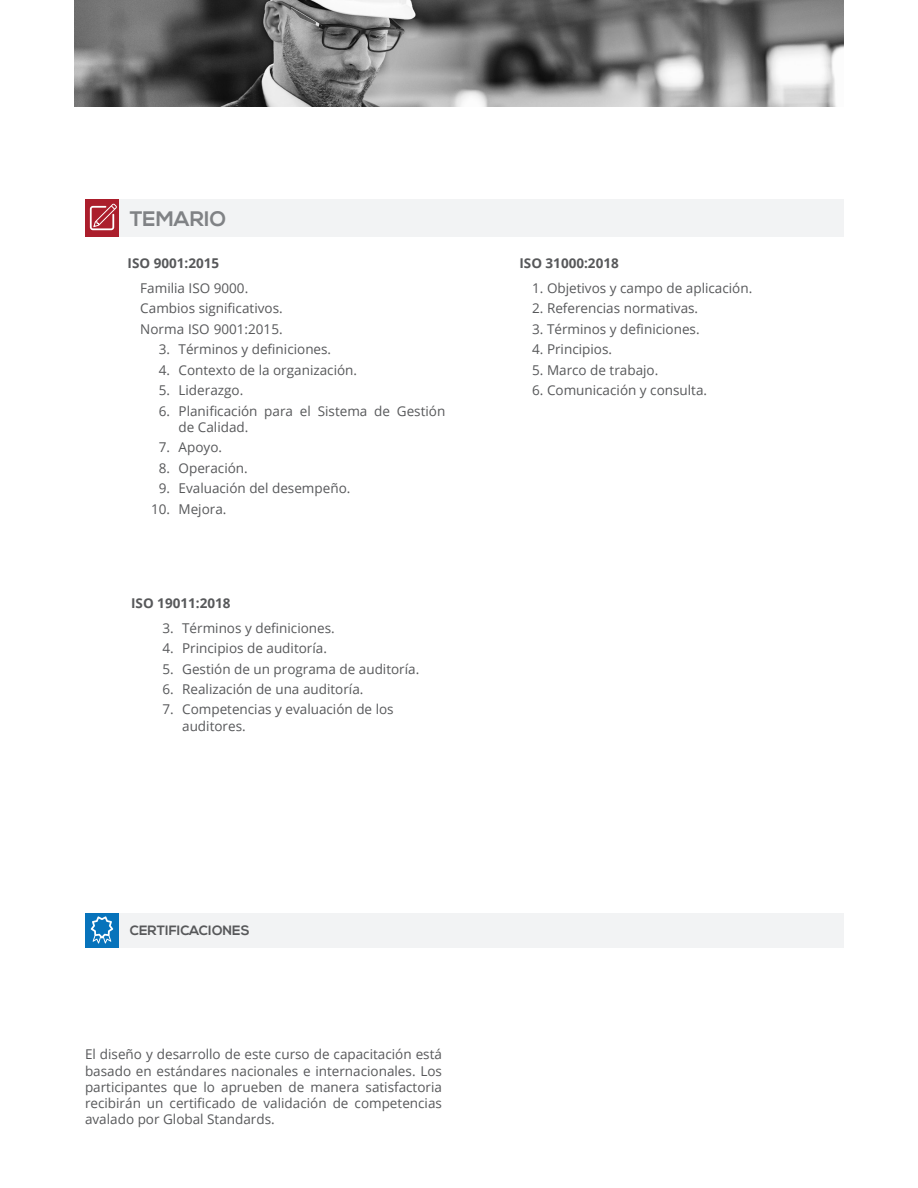
<style>
.page{position:relative;width:918px;height:1188px;background:#fff}
.page>*{position:absolute;margin:0;border:0;box-sizing:border-box;transform-origin:0 0}
.t1{font:700 21px "Nexa";color:#808285}
.t2{font:13.5px/16.2px "Open Sans";color:#57585a}
.Textos{font:700 13.5px "Open Sans";color:#57585a}
.t3{font:700 13.5px "Nexa";color:#57585a}
</style>
<div class="page">
<img style="left:74px;top:0;width:770px;height:106px">
<div style="left:85px;top:200px;width:34px;height:37px;background:#ab1e2c"></div>
<div style="left:119px;top:200px;width:725px;height:37px;background:#f2f3f4"></div>
<svg style="left:90px;top:204px;width:27px;height:26px"></svg>
<div style="left:85px;top:913px;width:34px;height:34px;background:#0773bb"></div>
<div style="left:119px;top:913px;width:725px;height:34px;background:#f2f3f4"></div>
<svg style="left:91px;top:916px;width:22px;height:28px"></svg>
<p class="t1" style="left:130px;top:207px;width:98px">TEMARIO</p>
<p class="Textos" style="left:128px;top:254px;width:93px">ISO 9001:2015</p>
<p class="t2" style="left:140px;top:277px;width:144px;line-height:20.4px">Familia ISO 9000.<br>Cambios significativos.<br>Norma ISO 9001:2015.</p>
<p class="t2" style="left:159px;top:341px;width:174px">3. Términos y definiciones.</p>
<p class="t2" style="left:159px;top:361px;width:200px">4. Contexto de la organización.</p>
<p class="t2" style="left:159px;top:382px;width:86px">5. Liderazgo.</p>
<p class="t2" style="left:179px;top:402px;width:268px;text-indent:-20px">6. Planificación para el Sistema de Gestión de Calidad.</p>
<p class="t2" style="left:159px;top:439px;width:65px">7. Apoyo.</p>
<p class="t2" style="left:159px;top:459px;width:91px">8. Operación.</p>
<p class="t2" style="left:159px;top:480px;width:193px">9. Evaluación del desempeño.</p>
<p class="t2" style="left:151px;top:500px;width:77px">10. Mejora.</p>
<p class="Textos" style="left:131px;top:593px;width:101px">ISO 19011:2018</p>
<p class="t2" style="left:162px;top:619px;width:174px">3. Términos y definiciones.</p>
<p class="t2" style="left:162px;top:640px;width:166px">4. Principios de auditoría.</p>
<p class="t2" style="left:162px;top:660px;width:258px">5. Gestión de un programa de auditoría.</p>
<p class="t2" style="left:162px;top:681px;width:203px">6. Realización de una auditoría.</p>
<p class="t2" style="left:182px;top:701px;width:213px;text-indent:-20px">7. Competencias y evaluación de los auditores.</p>
<p class="Textos" style="left:519px;top:254px;width:101px">ISO 31000:2018</p>
<p class="t2" style="left:532px;top:280px;width:222px">1. Objetivos y campo de aplicación.</p>
<p class="t2" style="left:532px;top:300px;width:168px">2. Referencias normativas.</p>
<p class="t2" style="left:532px;top:320px;width:169px">3. Términos y definiciones.</p>
<p class="t2" style="left:532px;top:341px;width:81px">4. Principios.</p>
<p class="t2" style="left:532px;top:361px;width:128px">5. Marco de trabajo.</p>
<p class="t2" style="left:532px;top:382px;width:176px">6. Comunicación y consulta.</p>
<p class="t3" style="left:130px;top:923px;width:122px">CERTIFICACIONES</p>
<p class="t2" style="left:85px;top:1046px;width:358px;text-align:justify">El diseño y desarrollo de este curso de capacitación está basado en estándares nacionales e internacionales. Los participantes que lo aprueben de manera satisfactoria recibirán un certificado de validación de competencias avalado por Global Standards.</p>
</div>
